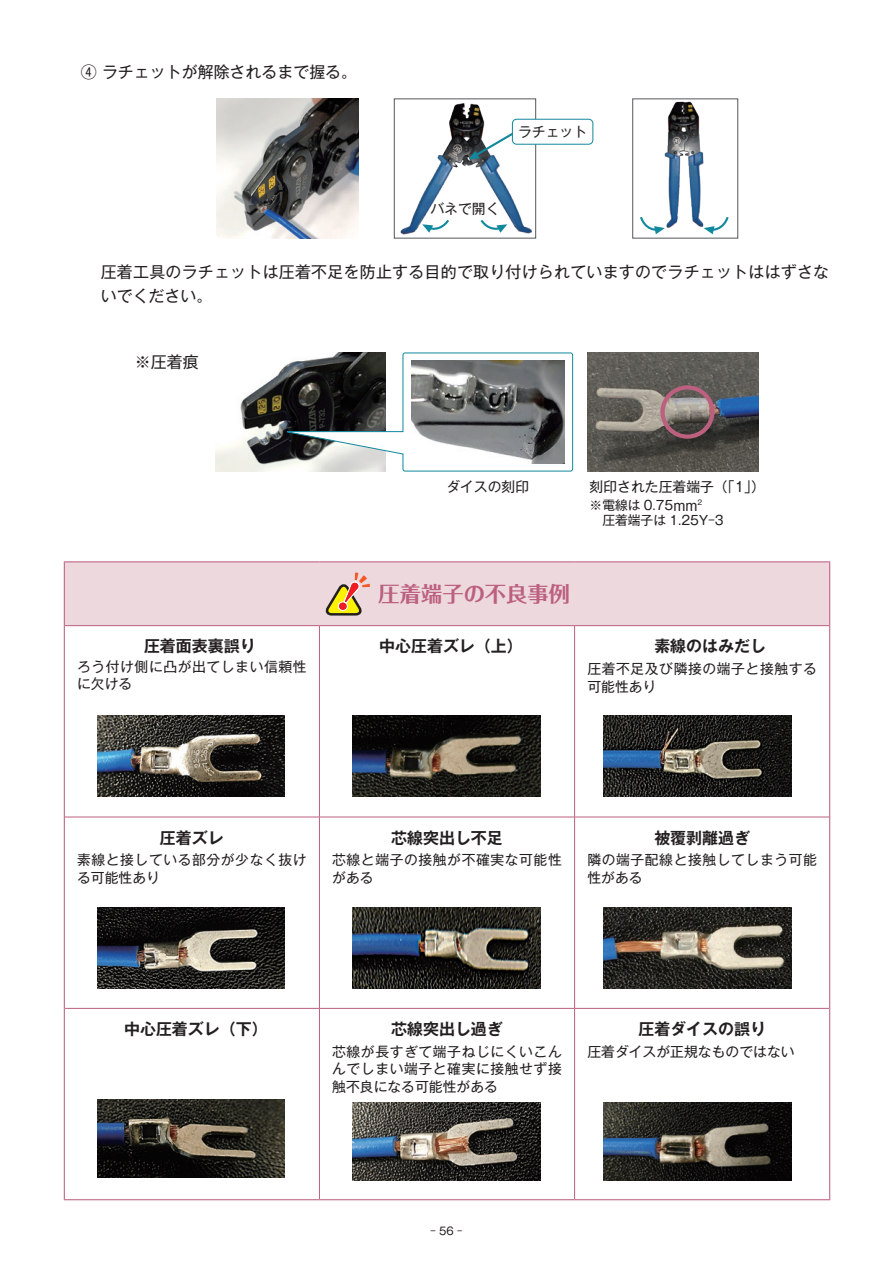
<style>
.page{position:relative;width:893px;height:1263px;background:#fff}
.page>*{position:absolute;margin:0;border:0;box-sizing:border-box;transform-origin:0 0}
.t1{font:700 21.3px "Folk Pro";color:#bc6080}
.t2{font:15.9px/24.5px "Gothic MB101 Pro";letter-spacing:.015em;color:#231f20}
.t3{font:700 15.9px "Gothic MB101 Pro De";color:#231f20}
.t4{font:13.8px/17.5px "Gothic MB101 Pro";letter-spacing:.04em;color:#231f20}
.t5{font:13.8px "Gothic MB101 Pro";color:#231f20}
.t6{font:12.75px/14.4px "Gothic MB101 Pro";color:#231f20}
.t7{font:10.65px "Gothic MB101 Pro";color:#231f20}
.s1{font-size:13.8px}
</style>
<div class="page">
<div style="left:64px;top:562px;width:766px;height:64px;background:#edd9dd"></div>
<hr style="left:64px;top:561px;width:255px;height:1px;background:#bc6080">
<hr style="left:64px;top:562px;width:1px;height:64px;background:#bc6080">
<hr style="left:319px;top:561px;width:256px;height:1px;background:#bc6080">
<hr style="left:575px;top:561px;width:255px;height:1px;background:#bc6080">
<hr style="left:829px;top:562px;width:1px;height:64px;background:#bc6080">
<hr style="left:64px;top:626px;width:1px;height:191px;background:#bc6080">
<hr style="left:829px;top:626px;width:1px;height:191px;background:#bc6080">
<hr style="left:64px;top:817px;width:1px;height:191px;background:#bc6080">
<hr style="left:829px;top:817px;width:1px;height:191px;background:#bc6080">
<hr style="left:64px;top:1008px;width:1px;height:191px;background:#bc6080">
<hr style="left:829px;top:1008px;width:1px;height:191px;background:#bc6080">
<hr style="left:64px;top:1199px;width:255px;height:1px;background:#bc6080">
<hr style="left:319px;top:1199px;width:256px;height:1px;background:#bc6080">
<hr style="left:575px;top:1199px;width:255px;height:1px;background:#bc6080">
<hr style="left:65px;top:625px;width:254px;height:1px;background:#bc6080">
<hr style="left:319px;top:625px;width:256px;height:1px;background:#bc6080">
<hr style="left:319px;top:626px;width:1px;height:191px;background:#bc6080">
<hr style="left:575px;top:625px;width:254px;height:1px;background:#bc6080">
<hr style="left:574px;top:626px;width:1px;height:191px;background:#bc6080">
<hr style="left:65px;top:817px;width:254px;height:1px;background:#bc6080">
<hr style="left:319px;top:817px;width:256px;height:1px;background:#bc6080">
<hr style="left:319px;top:817px;width:1px;height:191px;background:#bc6080">
<hr style="left:575px;top:817px;width:254px;height:1px;background:#bc6080">
<hr style="left:574px;top:817px;width:1px;height:191px;background:#bc6080">
<hr style="left:65px;top:1008px;width:254px;height:1px;background:#bc6080">
<hr style="left:319px;top:1008px;width:256px;height:1px;background:#bc6080">
<hr style="left:319px;top:1008px;width:1px;height:191px;background:#bc6080">
<hr style="left:575px;top:1008px;width:254px;height:1px;background:#bc6080">
<hr style="left:574px;top:1008px;width:1px;height:191px;background:#bc6080">
<img style="left:97px;top:715px;width:187px;height:81px">
<img style="left:353px;top:715px;width:187px;height:81px">
<img style="left:353px;top:908px;width:187px;height:81px">
<img style="left:604px;top:715px;width:187px;height:81px">
<img style="left:604px;top:1103px;width:187px;height:78px">
<img style="left:353px;top:1103px;width:187px;height:78px">
<img style="left:604px;top:908px;width:187px;height:81px">
<img style="left:97px;top:908px;width:187px;height:81px">
<img style="left:97px;top:1100px;width:187px;height:78px">
<img style="left:216px;top:365px;width:70px;height:106px">
<img style="left:588px;top:353px;width:170px;height:118px">
<div style="left:660px;top:385px;width:54px;height:54px;border:4px solid #bc6080;border-radius:50%"></div>
<svg style="left:286px;top:352px;width:287px;height:120px"></svg>
<img style="left:412px;top:361px;width:152px;height:102px">
<img style="left:217px;top:99px;width:141px;height:139px">
<img style="left:400px;top:103px;width:134px;height:132px">
<div style="left:394px;top:99px;width:142px;height:139px;border:1px solid #54575b"></div>
<img style="left:655px;top:101px;width:58px;height:134px">
<div style="left:632px;top:99px;width:106px;height:139px;border:1px solid #54575b"></div>
<svg style="left:468px;top:128px;width:53px;height:33px"></svg>
<div style="left:512px;top:119px;width:81px;height:25px;background:#fff;border-radius:4px"></div>
<div style="left:512px;top:119px;width:81px;height:26px;border:1px solid #10889d;border-radius:4px"></div>
<svg style="left:422px;top:218px;width:28px;height:15px"></svg>
<svg style="left:704px;top:215px;width:25px;height:19px"></svg>
<svg style="left:640px;top:215px;width:25px;height:19px"></svg>
<svg style="left:479px;top:218px;width:28px;height:15px"></svg>
<svg style="left:325px;top:572px;width:45px;height:44px"></svg>
<p class="t2" style="left:65px;top:57px;width:294px">　④ ラチェットが解除されるまで握る。</p>
<p class="t4" style="left:518px;top:121px;width:71px">ラチェット</p>
<p class="t4" style="left:430px;top:198px;width:71px">バネで開く</p>
<p class="t2" style="left:101px;top:257px;width:730px">圧着工具のラチェットは圧着不足を防止する目的で取り付けられていますのでラチェットははずさないでください。</p>
<p class="t2" style="left:135px;top:347px;width:65px">※圧着痕</p>
<p class="t3" style="left:128px;top:633px;width:129px">　圧着面表裏誤り</p>
<p class="t4" style="left:77px;top:656px;width:231px">ろう付け側に凸が出てしまい信頼性に欠ける</p>
<p class="t4" style="left:446px;top:476px;width:84px">ダイスの刻印</p>
<p class="t5" style="left:590px;top:475px;width:177px">刻印された圧着端子（「1」）</p>
<p class="t6" style="left:590px;top:496px;width:136px">※電線は 0.75<span class="s1">mm</span><sup>2<br></sup>　圧着端子は 1.25Y-3</p>
<h1 class="t1" style="left:379px;top:575px;width:193px">圧着端子の不良事例</h1>
<p class="t3" style="left:379px;top:633px;width:145px">中心圧着ズレ（上）</p>
<p class="t3" style="left:654px;top:633px;width:113px">素線のはみだし</p>
<p class="t4" style="left:587px;top:658px;width:231px">圧着不足及び隣接の端子と接触する可能性あり</p>
<p class="t3" style="left:160px;top:824px;width:65px">圧着ズレ</p>
<p class="t4" style="left:77px;top:849px;width:231px">素線と接している部分が少なく抜ける可能性あり</p>
<p class="t3" style="left:391px;top:824px;width:113px">芯線突出し不足</p>
<p class="t4" style="left:332px;top:849px;width:231px">芯線と端子の接触が不確実な可能性がある</p>
<p class="t3" style="left:654px;top:824px;width:97px">被覆剥離過ぎ</p>
<p class="t4" style="left:587px;top:849px;width:231px">隣の端子配線と接触してしまう可能性がある</p>
<p class="t3" style="left:124px;top:1016px;width:145px">中心圧着ズレ（下）</p>
<p class="t3" style="left:391px;top:1016px;width:113px">芯線突出し過ぎ</p>
<p class="t4" style="left:332px;top:1041px;width:231px;text-align:justify">芯線が長すぎて端子ねじにくいこんんでしまい端子と確実に接触せず接触不良になる可能性がある</p>
<p class="t3" style="left:638px;top:1016px;width:129px">圧着ダイスの誤り</p>
<p class="t5" style="left:587px;top:1040px;width:209px">圧着ダイスが正規なものではない</p>
<p class="t7" style="left:430px;top:1222px;width:34px">- 56 -</p>
</div>
